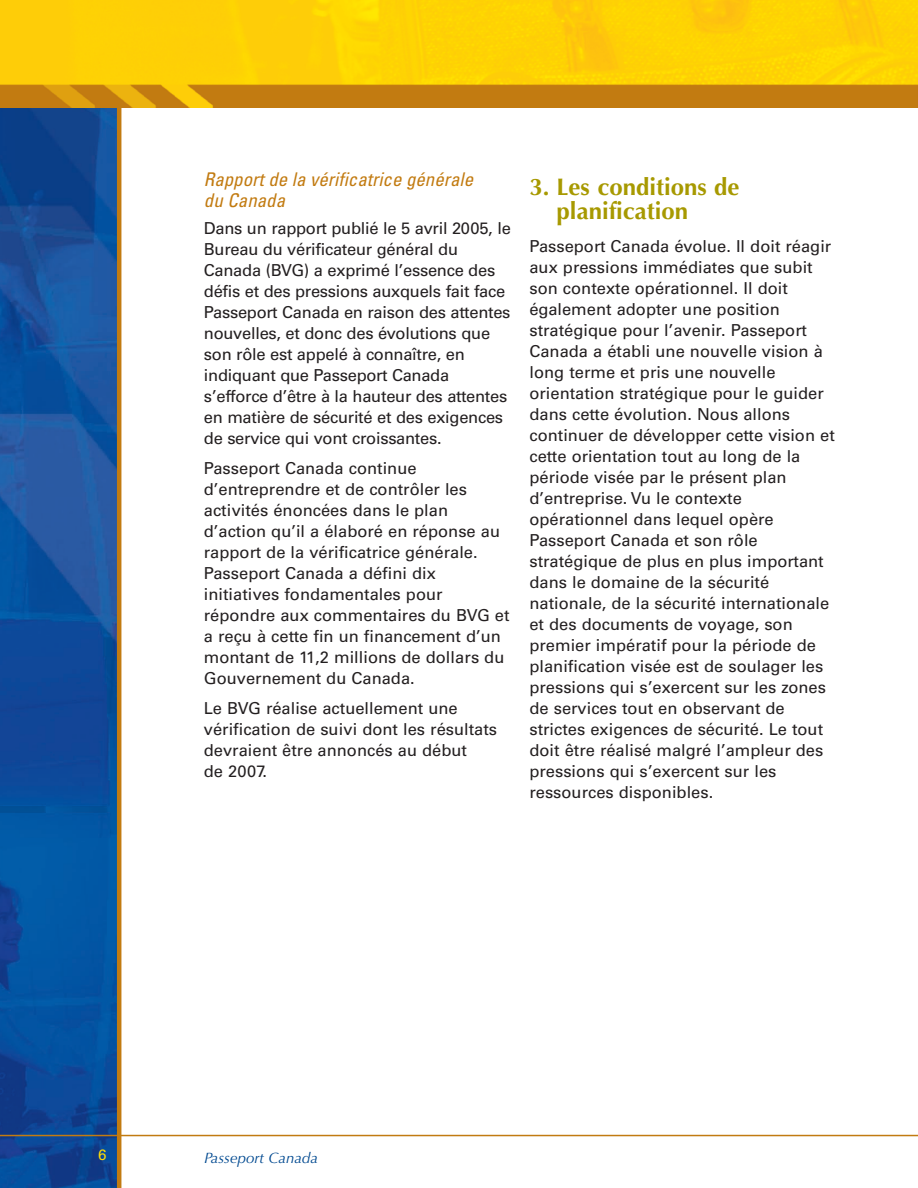
<style>
.page{position:relative;width:918px;height:1188px;background:#fff}
.page>*{position:absolute;margin:0;border:0;box-sizing:border-box;transform-origin:0 0}
.t1{font:700 24px/24px "Optima";color:#a79901}
.t2{font:italic condensed 18.9px/21px "Univers";color:#c27b11}
.t3{font:16.5px/21px "Univers";color:#231f20}
.t4{font:italic 15px "Optima";color:#014990}
.t5{font:15px "Univers";color:#ffdc06}
</style>
<div class="page">
<img style="left:0;top:108px;width:117px;height:1080px">
<hr style="left:117px;top:14px;width:4px;height:1174px;background:#c27b11">
<hr style="left:0;top:1135px;width:918px;height:1px;background:#c27b11">
<svg style="left:0;top:0;width:918px;height:108px;background:#f1bf07"></svg>
<p class="t2" style="left:204px;top:171px;width:271px">Rapport de la vérificatrice générale du Canada</p>
<p class="t3" style="left:204px;top:219px;width:308px">Dans un rapport publié le 5 avril 2005, le Bureau du vérificateur général du Canada (BVG) a exprimé l’essence des défis et des pressions auxquels fait face Passeport Canada en raison des attentes nouvelles, et donc des évolutions que son rôle est appelé à connaître, en indiquant que Passeport Canada s’efforce d’être à la hauteur des attentes en matière de sécurité et des exigences de service qui vont croissantes.</p>
<p class="t3" style="left:204px;top:459px;width:307px">Passeport Canada continue d’entreprendre et de contrôler les activités énoncées dans le plan d’action qu’il a élaboré en réponse au rapport de la vérificatrice générale.<br>Passeport Canada a défini dix initiatives fondamentales pour répondre aux commentaires du BVG et a reçu à cette fin un financement d’un montant de 11,2 millions de dollars du Gouvernement du Canada.</p>
<p class="t3" style="left:204px;top:699px;width:295px">Le BVG réalise actuellement une vérification de suivi dont les résultats devraient être annoncés au début<br>de 2007.</p>
<h1 class="t1" style="left:557px;top:175px;width:184px;text-indent:-27px">3. Les conditions de planification</h1>
<p class="t3" style="left:529px;top:237px;width:307px">Passeport Canada évolue. Il doit réagir aux pressions immédiates que subit son contexte opérationnel. Il doit également adopter une position stratégique pour l’avenir. Passeport Canada a établi une nouvelle vision à long terme et pris une nouvelle orientation stratégique pour le guider dans cette évolution. Nous allons continuer de développer cette vision et cette orientation tout au long de la période visée par le présent plan d’entreprise. Vu le contexte opérationnel dans lequel opère Passeport Canada et son rôle stratégique de plus en plus important dans le domaine de la sécurité nationale, de la sécurité internationale et des documents de voyage, son premier impératif pour la période de planification visée est de soulager les pressions qui s’exercent sur les zones de services tout en observant de strictes exigences de sécurité. Le tout doit être réalisé malgré l’ampleur des pressions qui s’exercent sur les ressources disponibles.</p>
<p class="t5" style="left:98px;top:1149px;width:10px">6</p>
<p class="t4" style="left:204px;top:1149px;width:116px">Passeport Canada</p>
</div>
